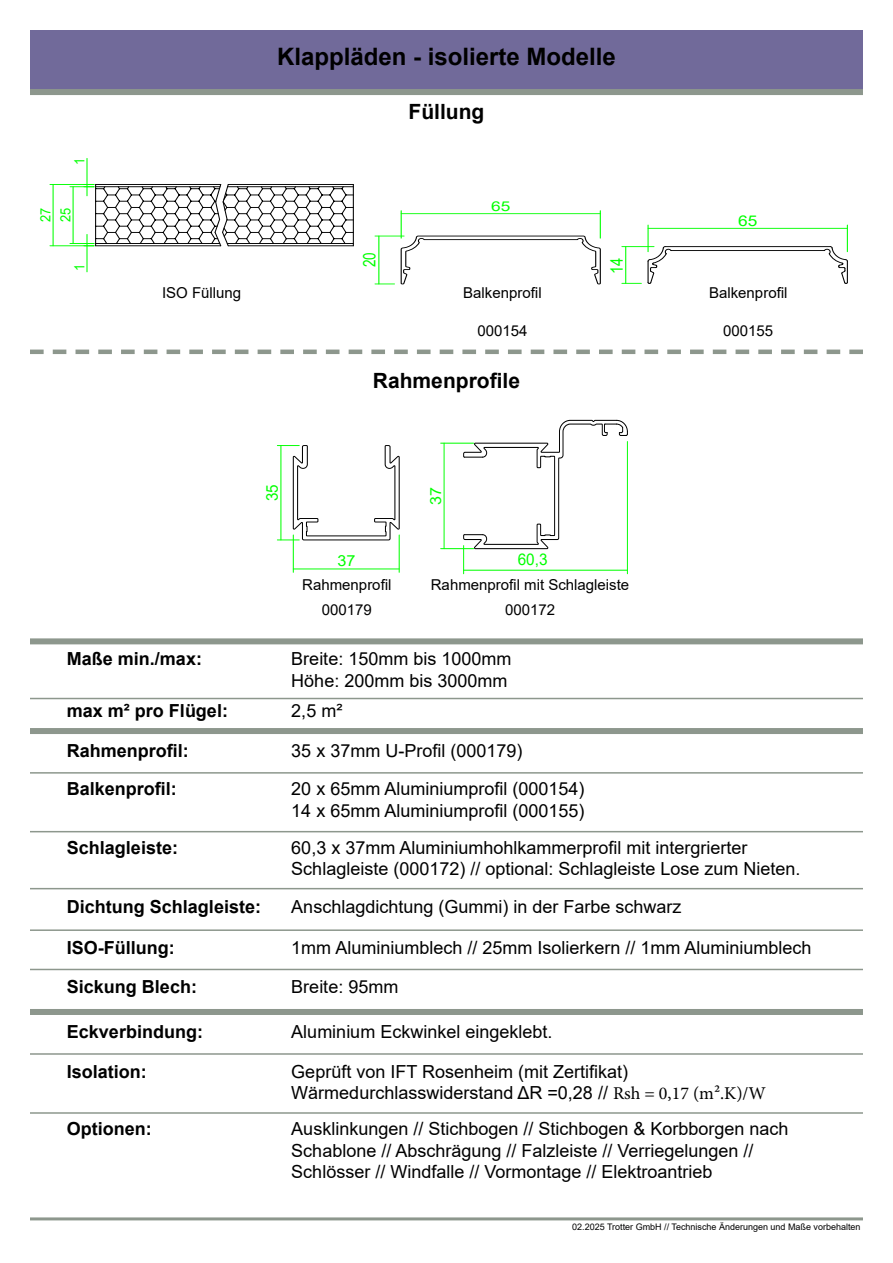
<style>
.page{position:relative;width:893px;height:1263px;background:#fff}
.page>*{position:absolute;margin:0;border:0;box-sizing:border-box;transform-origin:0 0}
.t1{font:700 24px "Arial";color:#000}
.t2{font:700 21px "Arial";color:#000}
.t3{font:18px/21.6px "Arial";color:#000}
.t4{font:700 18px "Arial";color:#000}
.t5{font:17.25px "Arial";color:#0f0;scale:.78 1}
.t6{font:17.25px "Arial";color:#0f0;scale:.86 1}
.t7{font:16.2px "Arial";color:#0f0;scale:.94 1}
.t8{font:16.05px "Arial";color:#0f0;scale:.95 1}
.t9{font:15.3px "Arial";color:#0f0;scale:1.06 1}
.t10{font:15.3px "Arial";color:#0f0;scale:1.05 1}
.t11{font:15px "Arial";color:#000}
.t12{font:14.85px "Arial";color:#0f0;scale:1.17 1}
.t13{font:14.1px/19.8px "Arial";color:#0f0;scale:.91 1}
.t14{font:13.5px "Arial";color:#0f0;scale:1.28 1}
.t15{font:9px "Arial";color:#000}
.s1{font-family:"Minion Pro"}
</style>
<div class="page">
<hr style="left:30px;top:1217px;width:833px;height:3px;background:#8d978d">
<div style="left:30px;top:638px;width:833px;height:6px;background:#8d978d"></div>
<div style="left:30px;top:728px;width:833px;height:6px;background:#8d978d"></div>
<div style="left:30px;top:1009px;width:833px;height:6px;background:#8d978d"></div>
<div style="left:30px;top:30px;width:833px;height:60px;background:#716a9a"></div>
<div style="left:30px;top:89px;width:833px;height:6px;background:#8d978d"></div>
<svg style="left:30px;top:350px;width:833px;height:4px"></svg>
<hr style="left:30px;top:698px;width:833px;height:1px;background:#8d978d">
<hr style="left:30px;top:772px;width:833px;height:2px;background:#8d978d">
<hr style="left:30px;top:888px;width:833px;height:1px;background:#8d978d">
<hr style="left:30px;top:1053px;width:833px;height:2px;background:#8d978d">
<hr style="left:353px;top:184px;width:1px;height:62px;background:#000">
<svg style="left:70px;top:158px;width:283px;height:114px"></svg>
<hr style="left:73px;top:187px;width:1px;height:56px;background:#0f0">
<hr style="left:50px;top:184px;width:44px;height:1px;background:#0f0">
<hr style="left:50px;top:246px;width:44px;height:1px;background:#0f0">
<hr style="left:53px;top:184px;width:1px;height:62px;background:#0f0">
<hr style="left:30px;top:929px;width:833px;height:2px;background:#8d978d">
<hr style="left:30px;top:969px;width:833px;height:1px;background:#8d978d">
<hr style="left:30px;top:1112px;width:833px;height:2px;background:#8d978d">
<svg style="left:375px;top:211px;width:226px;height:74px"></svg>
<hr style="left:379px;top:236px;width:1px;height:48px;background:#0f0">
<hr style="left:671px;top:250px;width:153px;height:1px;background:#000">
<hr style="left:665px;top:246px;width:165px;height:1px;background:#000">
<svg style="left:648px;top:225px;width:23px;height:59px"></svg>
<svg style="left:824px;top:225px;width:24px;height:59px"></svg>
<hr style="left:648px;top:228px;width:199px;height:1px;background:#0f0">
<hr style="left:622px;top:246px;width:32px;height:1px;background:#0f0">
<svg style="left:622px;top:283px;width:19px;height:1px"></svg>
<hr style="left:625px;top:247px;width:1px;height:36px;background:#0f0">
<hr style="left:30px;top:831px;width:833px;height:1px;background:#8d978d">
<svg style="left:277px;top:445px;width:122px;height:96px"></svg>
<hr style="left:281px;top:445px;width:1px;height:95px;background:#0f0">
<hr style="left:293px;top:535px;width:1px;height:37px;background:#0f0">
<hr style="left:399px;top:535px;width:1px;height:37px;background:#0f0">
<hr style="left:293px;top:569px;width:106px;height:1px;background:#0f0">
<hr style="left:441px;top:548px;width:33px;height:1px;background:#0f0">
<hr style="left:441px;top:443px;width:33px;height:1px;background:#0f0">
<hr style="left:444px;top:443px;width:1px;height:106px;background:#0f0">
<svg style="left:463px;top:420px;width:165px;height:154px"></svg>
<p class="t1" style="left:277px;top:40px;width:340px">Klappläden - isolierte Modelle</p>
<p class="t13" style="left:70px;top:165px;width:9px;rotate:-90deg">1</p>
<p class="t13" style="left:36px;top:222px;width:17px;rotate:-90deg">27<br>25</p>
<p class="t13" style="left:70px;top:271px;width:9px;rotate:-90deg">1</p>
<p class="t11" style="left:162px;top:283px;width:81px">ISO Füllung</p>
<p class="t5" style="left:358px;top:267px;width:21px;rotate:-90deg">20</p>
<p class="t2" style="left:409px;top:97px;width:77px">Füllung</p>
<p class="t14" style="left:491px;top:197px;width:17px">65</p>
<p class="t11" style="left:463px;top:283px;width:80px">Balkenprofil</p>
<p class="t11" style="left:477px;top:320px;width:52px">000154</p>
<p class="t2" style="left:373px;top:366px;width:149px">Rahmenprofile</p>
<p class="t6" style="left:605px;top:274px;width:21px;rotate:-90deg">14</p>
<p class="t7" style="left:261px;top:501px;width:20px;rotate:-90deg">35</p>
<p class="t9" style="left:337px;top:550px;width:18px">37</p>
<p class="t11" style="left:302px;top:574px;width:91px">Rahmenprofil</p>
<p class="t11" style="left:322px;top:599px;width:52px">000179</p>
<p class="t10" style="left:425px;top:505px;width:19px;rotate:-90deg">37</p>
<p class="t8" style="left:518px;top:548px;width:33px">60,3</p>
<p class="t11" style="left:431px;top:574px;width:200px">Rahmenprofil mit Schlagleiste</p>
<p class="t11" style="left:505px;top:599px;width:52px">000172</p>
<p class="t4" style="left:67px;top:646px;width:137px">Maße min./max:</p>
<p class="t3" style="left:291px;top:648px;width:222px">Breite: 150mm bis 1000mm</p>
<p class="t3" style="left:291px;top:669px;width:218px">Höhe: 200mm bis 3000mm</p>
<p class="t4" style="left:67px;top:698px;width:163px">max m² pro Flügel:</p>
<p class="t3" style="left:291px;top:700px;width:53px">2,5 m²</p>
<p class="t4" style="left:67px;top:738px;width:124px">Rahmenprofil:</p>
<p class="t3" style="left:291px;top:740px;width:233px">35 x 37mm U-Profil (000179)</p>
<p class="t4" style="left:67px;top:776px;width:112px">Balkenprofil:</p>
<p class="t3" style="left:291px;top:778px;width:295px">20 x 65mm Aluminiumprofil (000154)</p>
<p class="t3" style="left:291px;top:799px;width:295px">14 x 65mm Aluminiumprofil (000155)</p>
<p class="t12" style="left:738px;top:210px;width:18px">65</p>
<p class="t11" style="left:709px;top:283px;width:80px">Balkenprofil</p>
<p class="t11" style="left:723px;top:320px;width:52px">000155</p>
<p class="t4" style="left:67px;top:835px;width:113px">Schlagleiste:</p>
<p class="t3" style="left:291px;top:836px;width:458px">60,3 x 37mm Aluminiumhohlkammerprofil mit intergrierter</p>
<p class="t3" style="left:291px;top:858px;width:511px">Schlagleiste (000172) // optional: Schlagleiste Lose zum Nieten.</p>
<p class="t4" style="left:67px;top:894px;width:196px">Dichtung Schlagleiste:</p>
<p class="t3" style="left:291px;top:896px;width:392px">Anschlagdichtung (Gummi) in der Farbe schwarz</p>
<p class="t4" style="left:67px;top:935px;width:110px">ISO-Füllung:</p>
<p class="t3" style="left:291px;top:937px;width:522px">1mm Aluminiumblech // 25mm Isolierkern // 1mm Aluminiumblech</p>
<p class="t4" style="left:67px;top:974px;width:132px">Sickung Blech:</p>
<p class="t3" style="left:291px;top:976px;width:109px">Breite: 95mm</p>
<p class="t4" style="left:67px;top:1019px;width:138px">Eckverbindung:</p>
<p class="t3" style="left:291px;top:1021px;width:263px">Aluminium Eckwinkel eingeklebt.</p>
<p class="t4" style="left:67px;top:1058px;width:82px">Isolation:</p>
<p class="t3" style="left:291px;top:1060px;width:338px">Geprüft von IFT Rosenheim (mit Zertifikat)</p>
<p class="t3" style="left:291px;top:1082px;width:476px">Wärmedurchlasswiderstand ΔR =0,28 // <span class="s1">Rsh = 0,17 (m².K)/W</span></p>
<p class="t4" style="left:67px;top:1116px;width:86px">Optionen:</p>
<p class="t3" style="left:291px;top:1118px;width:499px">Ausklinkungen // Stichbogen // Stichbogen &amp; Korbborgen nach<br>Schablone // Abschrägung // Falzleiste // Verriegelungen //</p>
<p class="t3" style="left:291px;top:1161px;width:423px">Schlösser // Windfalle // Vormontage // Elektroantrieb</p>
<p class="t15" style="left:572px;top:1220px;width:290px">02.2025 Trotter GmbH // Technische Änderungen und Maße vorbehalten</p>
</div>
